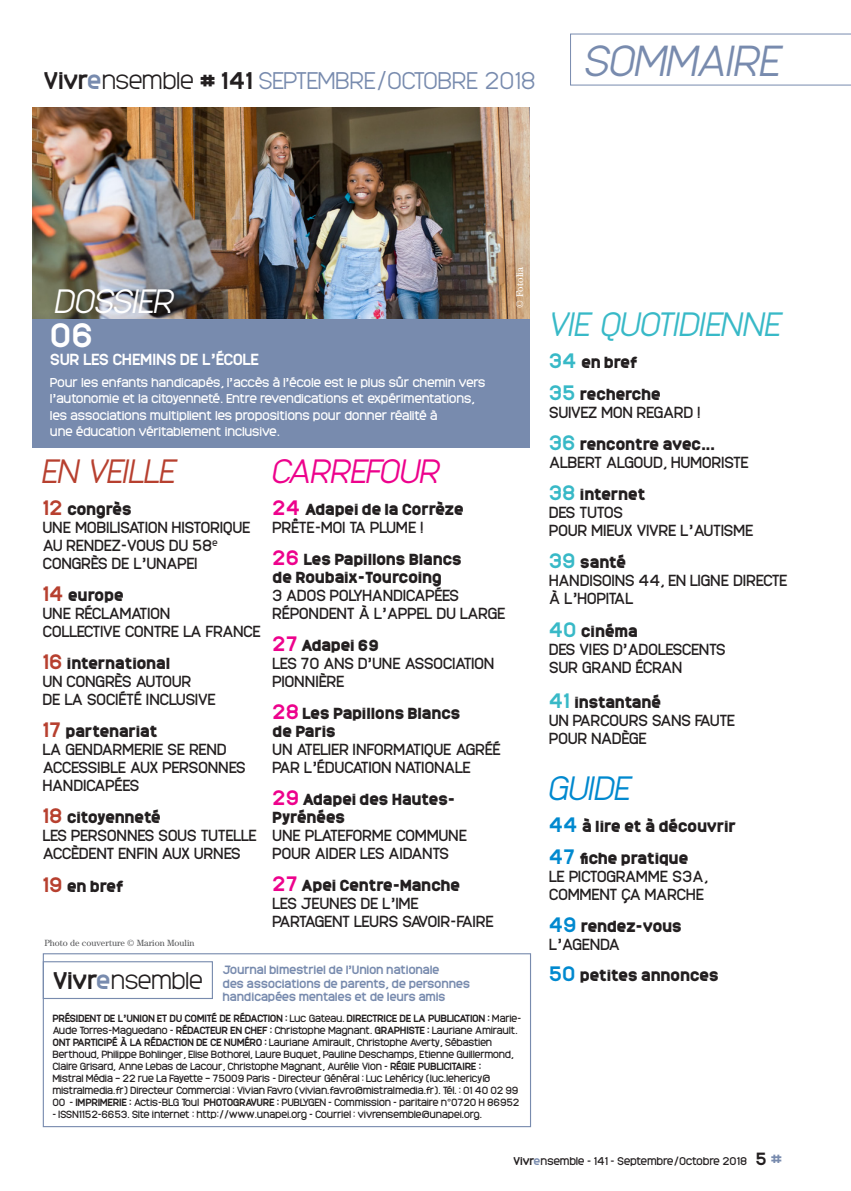
<style>
.page{position:relative;width:851px;height:1191px;background:#fff}
.page>*{position:absolute;margin:0;border:0;box-sizing:border-box;transform-origin:0 0}
.t1{font:italic 300 40.5px "Monark";letter-spacing:-.03em;color:#788bae}
.t2{font:italic 300 31.5px "Monark";letter-spacing:-.03em;color:#38b9c7}
.t3{font:italic 300 31.5px "Monark";letter-spacing:-.04em;color:#ed028c}
.t4{font:italic 300 31.5px "Monark";letter-spacing:-.075em;color:#b7402f}
.t5{font:italic 300 31.5px "Monark";letter-spacing:-.05em;color:#fff}
.t6{font:italic 300 31.5px "Monark";letter-spacing:-.025em;color:#0089cf}
.t7{font:700 31.5px "Monark";color:#fff}
.t8{font:300 22.5px "Monark";letter-spacing:-.035em;color:#788bae}
.t9{font:300 22.5px "Monark";letter-spacing:-.04em;color:#231f20}
.t10{font:15px/18px "Monark";letter-spacing:-.05em;color:#231f20}
.t11{font:900 15px/18px "Monark";letter-spacing:-.04em;color:#231f20}
.t12{font:15px/18px "Monark";letter-spacing:-.03em;color:#231f20}
.t13{font:700 15px "Monark";letter-spacing:-.04em;color:#fff}
.Chapo{font:12px/16.5px "Monark";letter-spacing:-.035em;color:#fff}
.t14{font:700 11.25px/13.5px "Monark";letter-spacing:-.035em;color:#788bae}
.t15{font:10.5px "Monark";letter-spacing:-.035em;color:#231f20}
.t16{font:9.75px/12px "Monark";letter-spacing:-.045em;color:#231f20}
.t17{font:9.75px "Century";color:#fff}
.t18{font:9px "Century";color:#57585a}
.s1{font-weight:700;color:#231f20}
.s2{font-weight:700}
.s3{color:#231f20}
.s4{font-weight:700;font-size:19.5px;color:#b7402f}
.s5{font-weight:900}
.s6{font-weight:700;font-size:19.5px;color:#ed028c}
.s7{font-weight:400}
.s8{font-weight:700;color:#788bae}
.s9{font-weight:700;font-size:19.5px;color:#38b9c7}
.s10{font-weight:700;font-size:19.5px;color:#0089cf}
.s11{font-weight:700;font-size:16.5px}
.s12{font-size:16.5px;color:#788bae}
</style>
<div class="page">
<svg style="left:570px;top:34px;width:280px;height:51px"></svg>
<img style="left:33px;top:107px;width:496px;height:212px">
<div style="left:33px;top:319px;width:496px;height:128px;background:#788bae"></div>
<div style="left:43px;top:953px;width:488px;height:174px;border:1px solid #788bae"></div>
<div style="left:43px;top:961px;width:170px;height:38px;border:1px solid #788bae"></div>
<p class="t8" style="left:43px;top:65px;width:494px"><span class="s1">Vivr</span><span class="s2">e</span><span class="s3">nsemble</span> <span class="s1"># 141</span> SEPTEMBRE/OCTOBRE 2018</p>
<h1 class="t1" style="left:584px;top:33px;width:200px">SOMMAIRE</h1>
<p class="t5" style="left:55px;top:280px;width:121px">DOSSIER</p>
<p class="t7" style="left:50px;top:313px;width:44px">06</p>
<p class="t13" style="left:50px;top:349px;width:211px">SUR LES CHEMINS DE L’ÉCOLE</p>
<p class="Chapo" style="left:50px;top:374px;width:437px">Pour les enfants handicapés, l’accès à l’école est le plus sûr chemin vers l’autonomie et la citoyenneté. Entre revendications et expérimentations, les associations multiplient les propositions pour donner réalité à<br>une éducation véritablement inclusive.</p>
<p class="t4" style="left:43px;top:450px;width:137px">EN VEILLE</p>
<p class="t12" style="left:43px;top:500px;width:210px"><span class="s4">12</span> <span class="s5">congrès<br></span>UNE MOBILISATION HISTORIQUE<br>AU RENDEZ-VOUS DU 58<sup>e<br></sup>CONGRÈS DE L’UNAPEI</p>
<p class="t10" style="left:43px;top:586px;width:220px"><span class="s4">14</span> <span class="s5">europe<br></span>UNE RÉCLAMATION<br>COLLECTIVE CONTRE LA FRANCE</p>
<p class="t10" style="left:43px;top:654px;width:175px"><span class="s4">16</span> <span class="s5">international<br></span>UN CONGRÈS AUTOUR<br>DE LA SOCIÉTÉ INCLUSIVE</p>
<p class="t10" style="left:43px;top:721px;width:205px"><span class="s4">17</span> <span class="s5">partenariat<br></span>LA GENDARMERIE SE REND<br>ACCESSIBLE AUX PERSONNES<br>HANDICAPÉES</p>
<p class="t10" style="left:43px;top:807px;width:216px"><span class="s4">18</span> <span class="s5">citoyenneté<br></span>LES PERSONNES SOUS TUTELLE<br>ACCÈDENT ENFIN AUX URNES</p>
<p class="t11" style="left:43px;top:877px;width:83px"><span class="s4">19</span> en bref</p>
<p class="t18" style="left:44px;top:937px;width:151px">Photo de couverture © Marion Moulin</p>
<p class="t3" style="left:272px;top:450px;width:170px">CARREFOUR</p>
<p class="t11" style="left:272px;top:500px;width:193px"><span class="s6">24</span> Adapei de la Corrèze<br><span class="s7">PRÊTE-MOI TA PLUME !</span></p>
<p class="t10" style="left:272px;top:550px;width:235px"><span class="s6">26</span> <span class="s5">Les Papillons Blancs<br>de Roubaix-Tourcoing<br></span>3 ADOS POLYHANDICAPÉES<br>RÉPONDENT À L’APPEL DU LARGE</p>
<p class="t10" style="left:272px;top:636px;width:223px"><span class="s6">27</span> <span class="s5">Adapei 69<br></span>LES 70 ANS D’UNE ASSOCIATION<br>PIONNIÈRE</p>
<p class="t10" style="left:272px;top:703px;width:230px"><span class="s6">28</span> <span class="s5">Les Papillons Blancs<br>de Paris<br></span>UN ATELIER INFORMATIQUE AGRÉÉ<br>PAR L’ÉDUCATION NATIONALE</p>
<p class="t10" style="left:272px;top:789px;width:196px"><span class="s6">29</span> <span class="s5">Adapei des Hautes-<br>Pyrénées<br></span>UNE PLATEFORME COMMUNE<br>POUR AIDER LES AIDANTS</p>
<p class="t10" style="left:272px;top:875px;width:223px"><span class="s6">27</span> <span class="s5">Apei Centre-Manche<br></span>LES JEUNES DE L’IME<br>PARTAGENT LEURS SAVOIR-FAIRE</p>
<p class="t17" style="left:514px;top:308px;width:42px;rotate:-90deg">© Fotolia</p>
<p class="t14" style="left:222px;top:962px;width:219px">Journal bimestriel de l’Union nationale</p>
<p class="t14" style="left:222px;top:976px;width:249px">des associations de parents, de personnes handicapées mentales et de leurs amis</p>
<p class="t16" style="left:52px;top:1011px;width:470px"><span class="s2">PRÉSIDENT DE L’UNION ET DU COMITÉ DE RÉDACTION :</span> Luc Gateau. <span class="s2">DIRECTRICE DE LA PUBLICATION :</span> Marie-Aude Torres-Maguedano - <span class="s2">RÉDACTEUR EN CHEF :</span> Christophe Magnant. <span class="s2">GRAPHISTE :</span> Lauriane Amirault.<br><span class="s2">ONT PARTICIPÉ À LA RÉDACTION DE CE NUMÉRO :</span> Lauriane Amirault, Christophe Averty, Sébastien Berthoud, Philippe Bohlinger, Elise Bothorel, Laure Buquet, Pauline Deschamps, Etienne Guillermond, Claire Grisard, Anne Lebas de Lacour, Christophe Magnant, Aurélie Vion - <span class="s2">RÉGIE PUBLICITAIRE :<br></span>Mistral Média – 22 rue La Fayette – 75009 Paris - Directeur Général : Luc Lehéricy (luc.lehericy@ mistralmedia.fr) Directeur Commercial : Vivian Favro (vivian.favro@mistralmedia.fr). Tél. : 01 40 02 99<br>00 - <span class="s2">IMPRIMERIE :</span> Actis-BLG Toul <span class="s2">PHOTOGRAVURE :</span> PUBLYGEN - Commission - paritaire n°0720 H 86952</p>
<p class="t16" style="left:52px;top:1107px;width:431px">- ISSN1152-6653. Site internet : http://www.unapei.org - Courriel : vivrensemble@unapei.org.</p>
<p class="t9" style="left:52px;top:965px;width:152px"><span class="s2">Vivr</span><span class="s8">e</span>nsemble</p>
<p class="t2" style="left:549px;top:303px;width:236px">VIE QUOTIDIENNE</p>
<p class="t11" style="left:549px;top:353px;width:91px"><span class="s9">34</span> en bref</p>
<p class="t10" style="left:549px;top:385px;width:153px"><span class="s9">35</span> <span class="s5">recherche<br></span>SUIVEZ MON REGARD !</p>
<p class="t10" style="left:549px;top:435px;width:202px"><span class="s9">36</span> <span class="s5">rencontre avec...<br></span>ALBERT ALGOUD, HUMORISTE</p>
<p class="t10" style="left:549px;top:485px;width:206px"><span class="s9">38</span> <span class="s5">internet<br></span>DES TUTOS<br>POUR MIEUX VIVRE L’AUTISME</p>
<p class="t10" style="left:549px;top:553px;width:240px"><span class="s9">39</span> <span class="s5">santé<br></span>HANDISOINS 44, EN LIGNE DIRECTE<br>À L’HOPITAL</p>
<p class="t10" style="left:549px;top:621px;width:178px"><span class="s9">40</span> <span class="s5">cinéma<br></span>DES VIES D’ADOLESCENTS<br>SUR GRAND ÉCRAN</p>
<p class="t10" style="left:549px;top:692px;width:188px"><span class="s9">41</span> <span class="s5">instantané<br></span>UN PARCOURS SANS FAUTE<br>POUR NADÈGE</p>
<p class="t6" style="left:549px;top:766px;width:85px">GUIDE</p>
<p class="t11" style="left:549px;top:816px;width:189px"><span class="s10">44</span> à lire et à découvrir</p>
<p class="t10" style="left:549px;top:848px;width:161px"><span class="s10">47</span> <span class="s5">fiche pratique<br></span>LE PICTOGRAMME S3A,<br>COMMENT ÇA MARCHE</p>
<p class="t11" style="left:549px;top:916px;width:134px"><span class="s10">49</span> rendez-vous<br><span class="s7">L’AGENDA</span></p>
<p class="t11" style="left:549px;top:966px;width:171px"><span class="s10">50</span> petites annonces</p>
<p class="t15" style="left:513px;top:1154px;width:271px"><span class="s2">Vivr</span><span class="s8">e</span>nsemble - 141 - Septembre/Octobre 2018 <span class="s11">5</span> <span class="s12">#</span></p>
</div>
